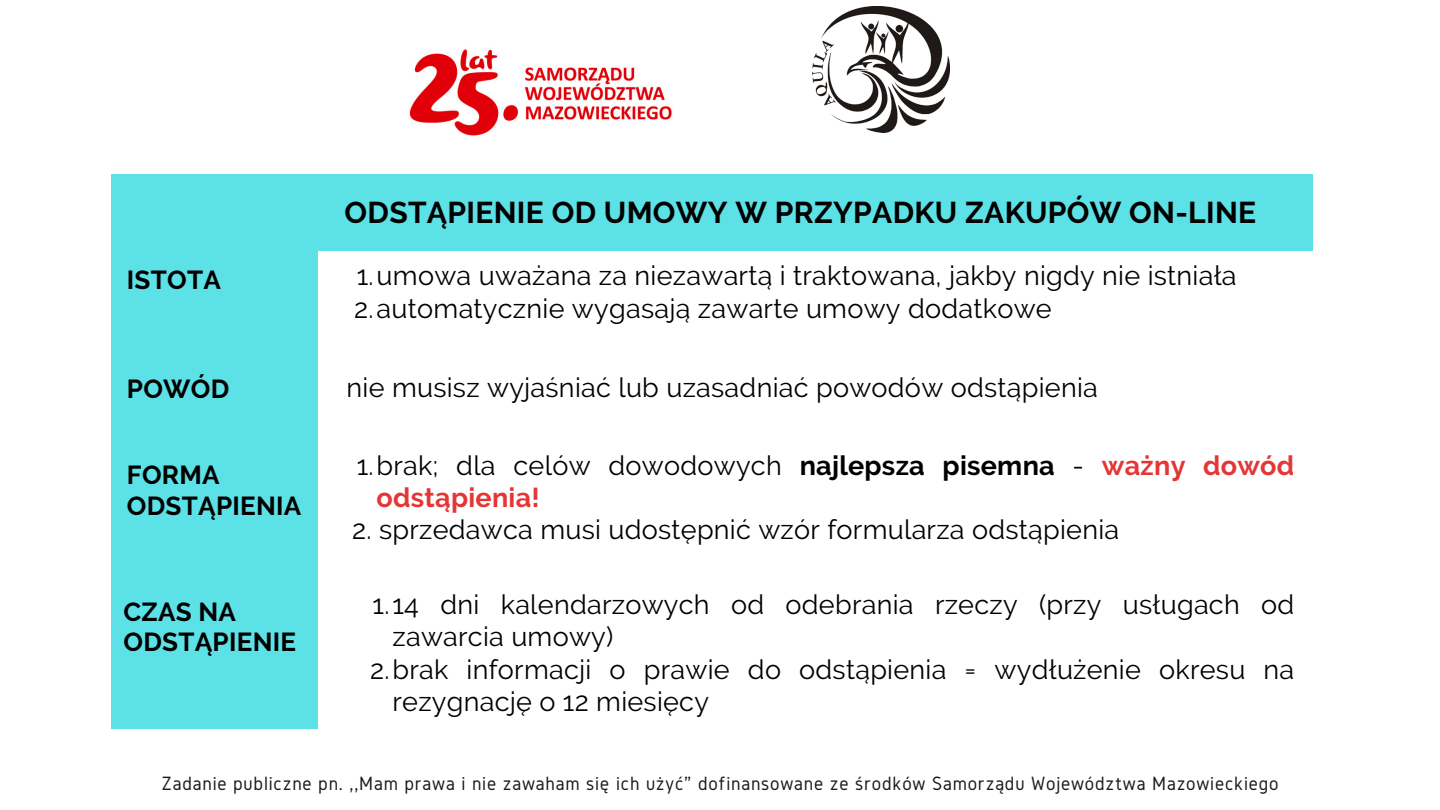
<style>
.page{position:relative;width:1440px;height:810px;background:#fff}
.page>*{position:absolute;margin:0;border:0;box-sizing:border-box;transform-origin:0 0}
.t1{font:700 30px "Raleway";letter-spacing:.01em;color:#000}
.t2{font:27px/32.2px "Raleway";letter-spacing:.01em;color:#000}
.t3{font:700 26px/30.8px "Raleway";letter-spacing:.01em;color:#000}
.t4{font:20px "Gidole";letter-spacing:.04em;color:#1f1a17}
.s1{font-weight:700}
.s2{font-weight:700;color:#e53535}
</style>
<div class="page">
<img style="left:409px;top:49px;width:263px;height:87px">
<img style="left:813px;top:6px;width:136px;height:126px">
<div style="left:112px;top:174px;width:206px;height:555px;background:#5ce1e6"></div>
<div style="left:119px;top:174px;width:1194px;height:77px;background:#5ce1e6"></div>
<p class="t1" style="left:345px;top:194px;width:913px">ODSTĄPIENIE OD UMOWY W PRZYPADKU ZAKUPÓW ON-LINE</p>
<p class="t3" style="left:127px;top:265px;width:95px">ISTOTA</p>
<h3 class="t2" style="left:357px;top:260px;width:881px">1.umowa uważana za niezawartą i traktowana, jakby nigdy nie istniała</h3>
<h2 class="t2" style="left:354px;top:292px;width:699px">2.automatycznie wygasają zawarte umowy dodatkowe</h2>
<h3 class="t3" style="left:127px;top:374px;width:104px">POWÓD</h3>
<p class="t2" style="left:347px;top:371px;width:753px">nie musisz wyjaśniać lub uzasadniać powodów odstąpienia</p>
<h2 class="t3" style="left:127px;top:460px;width:176px">FORMA<br>ODSTĄPIENIA</h2>
<h3 class="t2" style="left:377px;top:449px;width:919px;text-indent:-20px">1.brak; dla celów dowodowych <span class="s1">najlepsza pisemna</span> - <span class="s2">ważny dowód odstąpienia!</span></h3>
<p class="t2" style="left:352px;top:514px;width:769px">2. sprzedawca musi udostępnić wzór formularza odstąpienia</p>
<p class="t3" style="left:123px;top:596px;width:174px">CZAS NA<br>ODSTĄPIENIE</p>
<h3 class="t2" style="left:392px;top:589px;width:903px;text-indent:-20px">1.14 dni kalendarzowych od odebrania rzeczy (przy usługach od zawarcia umowy)</h3>
<p class="t2" style="left:392px;top:653px;width:903px;text-indent:-22px">2.brak informacji o prawie do odstąpienia = wydłużenie okresu na rezygnację o 12 miesięcy</p>
<h1 class="t4" style="left:161px;top:773px;width:1119px">Zadanie publiczne pn. ,,Mam prawa i nie zawaham się ich użyć” dofinansowane ze środków Samorządu Województwa Mazowieckiego</h1>
</div>
